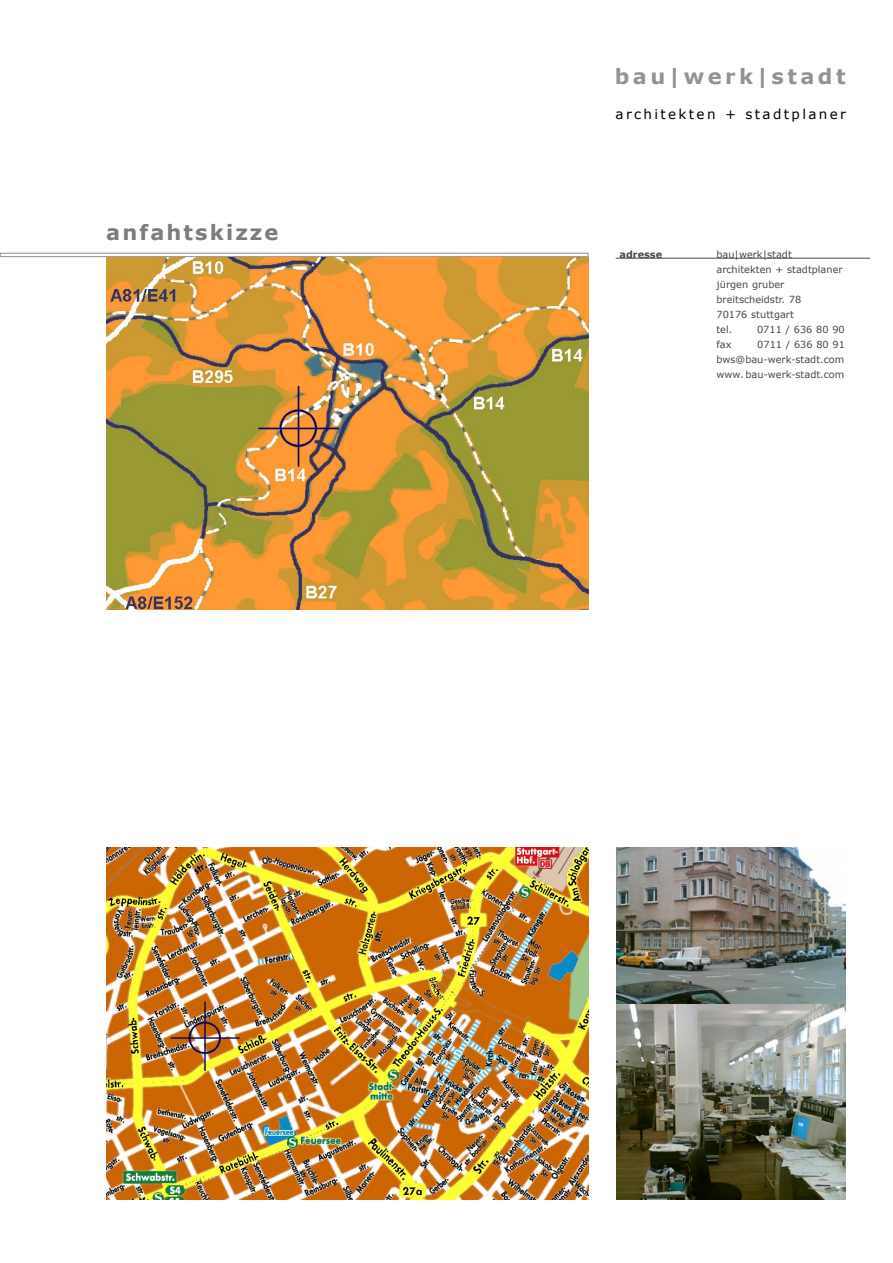
<style>
.page{position:relative;width:893px;height:1263px;background:#fff}
.page>*{position:absolute;margin:0;border:0;box-sizing:border-box;transform-origin:0 0}
.t1{font:700 21px "Verdana";letter-spacing:.165em;color:#939393}
.t2{font:700 21px "Verdana";letter-spacing:.1em;color:#7c7c7c}
.t3{font:13.5px "Verdana";letter-spacing:.175em;color:#000}
.t4{font:9.75px "Verdana";color:#484848}
.t5{font:700 9.75px "Verdana";color:#484848}
</style>
<div class="page">
<div style="left:0;top:253px;width:588px;height:4px;border:1px solid #939393"></div>
<img style="left:616px;top:848px;width:230px;height:351px">
<hr style="left:616px;top:258px;width:254px;height:1px;background:#484848">
<img style="left:106px;top:257px;width:482px;height:352px">
<img style="left:106px;top:848px;width:482px;height:351px">
<p class="t2" style="left:106px;top:219px;width:174px">anfahtskizze</p>
<p class="t1" style="left:615px;top:63px;width:232px">bau|werk|stadt</p>
<p class="t3" style="left:615px;top:106px;width:232px">architekten + stadtplaner</p>
<p class="t5" style="left:619px;top:248px;width:44px">adresse</p>
<p class="t4" style="left:716px;top:248px;width:77px">bau|werk|stadt</p>
<p class="t4" style="left:716px;top:263px;width:128px">architekten + stadtplaner</p>
<p class="t4" style="left:716px;top:278px;width:69px">jürgen gruber</p>
<p class="t4" style="left:716px;top:293px;width:86px">breitscheidstr. 78</p>
<p class="t4" style="left:716px;top:308px;width:79px">70176 stuttgart</p>
<p class="t4" style="left:716px;top:323px;width:17px">tel.</p>
<p class="t4" style="left:757px;top:323px;width:89px">0711 / 636 80 90</p>
<p class="t4" style="left:716px;top:338px;width:17px">fax</p>
<p class="t4" style="left:757px;top:338px;width:89px">0711 / 636 80 91</p>
<p class="t4" style="left:716px;top:353px;width:129px">bws@bau-werk-stadt.com</p>
<p class="t4" style="left:716px;top:368px;width:129px">www. bau-werk-stadt.com</p>
</div>
